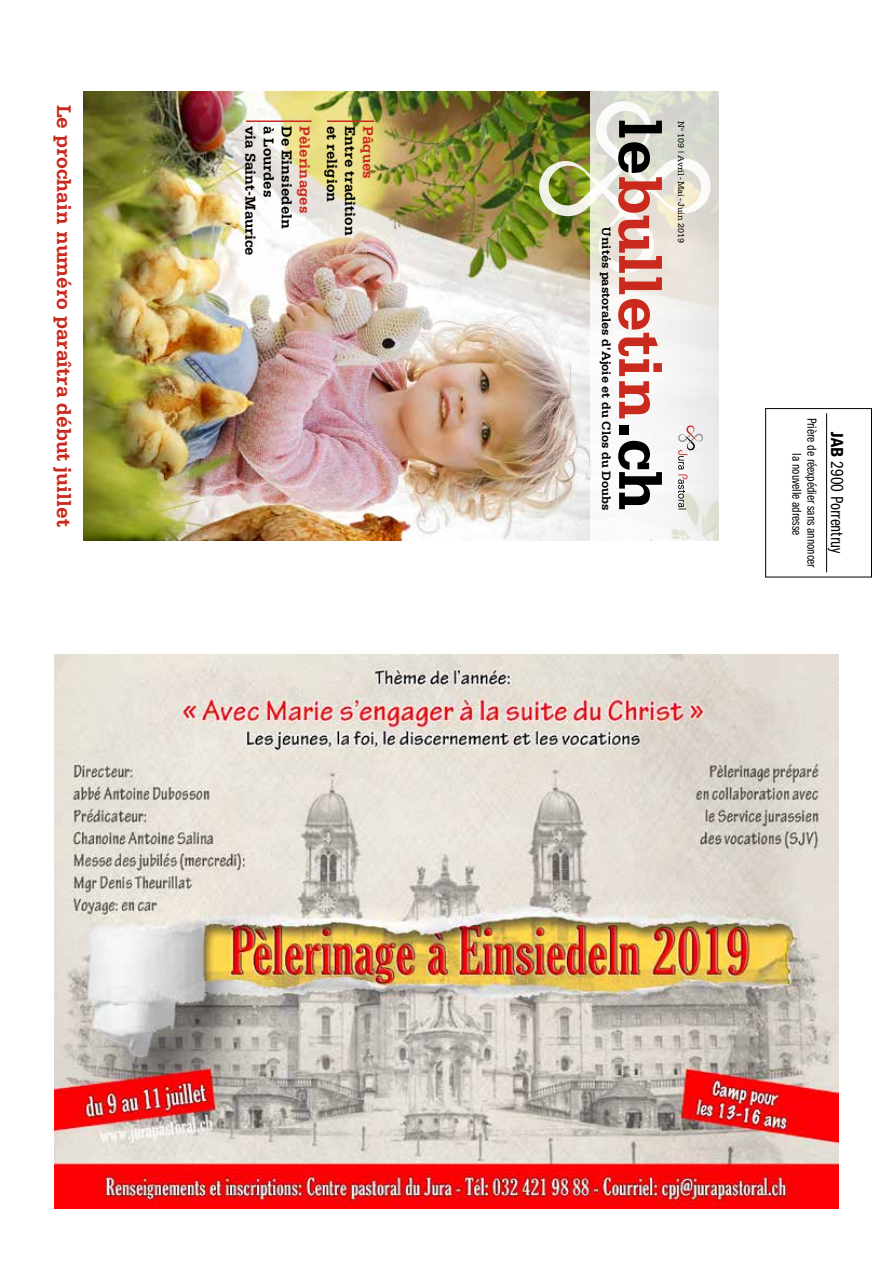
<style>
.page{position:relative;width:893px;height:1263px;background:#fff}
.page>*{position:absolute;margin:0;border:0;box-sizing:border-box;transform-origin:0 0}
.t1{font:700 64.05px "Serifa";color:#ca291d}
.t2{font:700 21px "Serifa";color:#ca291d}
.t3{font:18px "Franklin Gothic Book Cmpr";color:#000}
.t4{font:700 15.15px "Serifa";color:#000}
.t5{font:700 15.15px "Serifa";color:#ca291d}
.t6{font:13.5px/15px "Franklin Gothic Book Cmpr";color:#000;text-align:center}
.t7{font:700 12.75px "Serifa";color:#000}
.t8{font:9px "Serifa";color:#000}
.s1{color:#000}
.s2{font-family:"Franklin Gothic";font-weight:600;font-stretch:condensed}
</style>
<div class="page">
<hr style="left:826px;top:413px;width:1px;height:159px;background:#000">
<div style="left:765px;top:408px;width:107px;height:169px;border:1px solid #000"></div>
<img style="left:84px;top:91px;width:506px;height:449px">
<hr style="left:246px;top:120px;width:66px;height:2px;background:#ca291d">
<hr style="left:327px;top:120px;width:47px;height:2px;background:#ca291d">
<svg style="left:590px;top:91px;width:129px;height:449px;fill:#f6f6f5"></svg>
<img style="left:538px;top:101px;width:173px;height:173px">
<svg style="left:678px;top:425px;width:25px;height:85px"></svg>
<img style="left:54px;top:655px;width:785px;height:554px">
<h2 class="t2" style="left:76px;top:104px;width:424px;rotate:90deg">Le prochain numéro paraîtra début juillet</h2>
<h1 class="t1" style="left:678px;top:118px;width:393px;rotate:90deg"><span class="s1">le</span>bulletin<span class="s1">.ch</span></h1>
<p class="t4" style="left:259px;top:126px;width:131px;rotate:90deg">via Saint-Maurice</p>
<p class="t4" style="left:278px;top:126px;width:73px;rotate:90deg">à Lourdes</p>
<p class="t4" style="left:296px;top:126px;width:105px;rotate:90deg">De Einsiedeln</p>
<p class="t5" style="left:314px;top:126px;width:89px;rotate:90deg">Pèlerinages</p>
<p class="t4" style="left:341px;top:126px;width:78px;rotate:90deg">et religion</p>
<p class="t4" style="left:359px;top:126px;width:111px;rotate:90deg">Entre tradition</p>
<p class="t5" style="left:377px;top:126px;width:54px;rotate:90deg">Pâques</p>
<p class="t8" style="left:686px;top:121px;width:124px;rotate:90deg">N<sup>o</sup> 109 | Avril-Mai- Juin 2019</p>
<p class="t7" style="left:614px;top:227px;width:284px;rotate:90deg">Unités pastorales d’Ajoie et du Clos du Doubs</p>
<p class="t6" style="left:819px;top:418px;width:151px;rotate:90deg">Prière de réexpédier sans annoncer la nouvelle adresse</p>
<p class="t3" style="left:847px;top:432px;width:122px;rotate:90deg"><span class="s2">JAB</span> 2900 Porrentruy</p>
</div>
